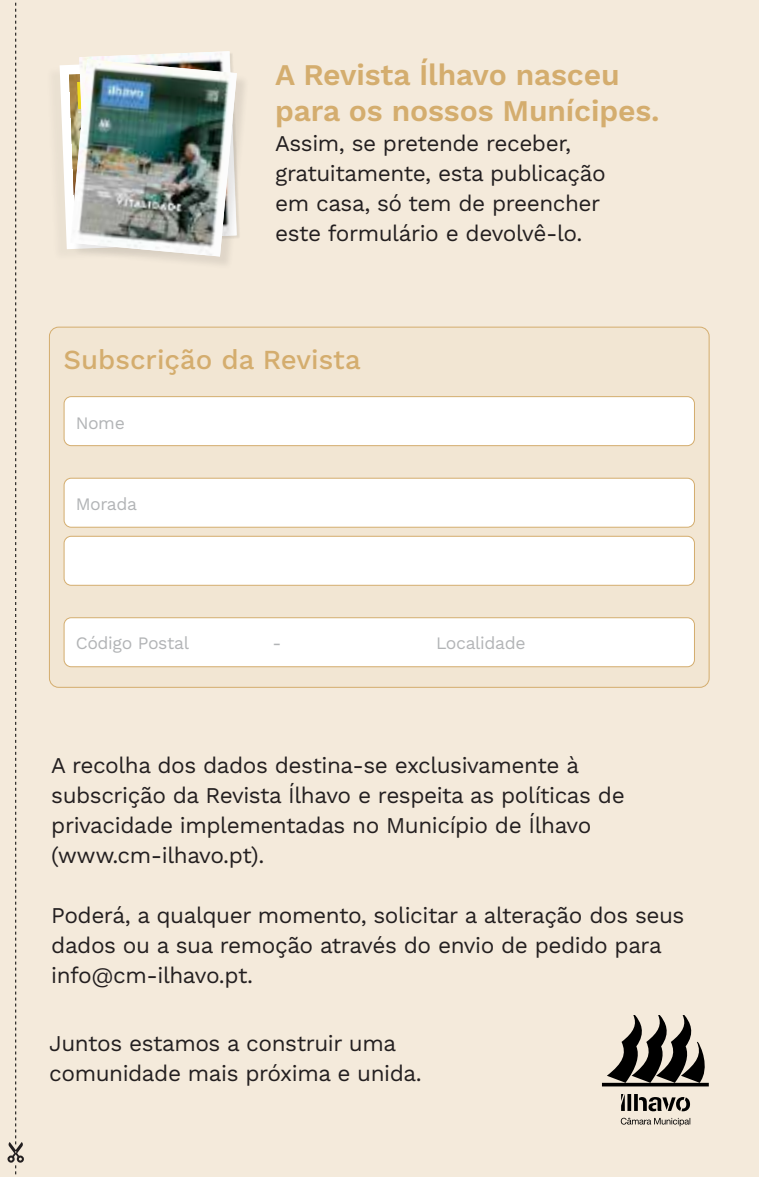
<style>
.page{position:relative;width:759px;height:1177px;background:#fff}
.page>*{position:absolute;margin:0;border:0;box-sizing:border-box;transform-origin:0 0}
.t1{font:600 30px/36px "Work Sans";letter-spacing:-.005em;color:#d4ad6e}
.t2{font:500 27.5px "Work Sans";color:#d4ad6e}
.t3{font:22.5px/30px "Work Sans";letter-spacing:-.02em;color:#231f20}
.t4{font:17.5px "Work Sans";letter-spacing:-.02em;color:#b2b4b6}
</style>
<div class="page">
<div style="left:0;top:0;width:758px;height:1176px;background:#f4eadb"></div>
<svg style="left:602px;top:1015px;width:107px;height:111px"></svg>
<div style="left:49px;top:327px;width:659px;height:360px;background:#f2e6d3;border-radius:9px"></div>
<div style="left:64px;top:396px;width:630px;height:49px;background:#fff;border-radius:7px"></div>
<div style="left:64px;top:396px;width:630px;height:50px;border:1px solid #d4ad6e;border-radius:7px"></div>
<div style="left:64px;top:478px;width:630px;height:49px;background:#fff;border-radius:7px"></div>
<div style="left:64px;top:478px;width:630px;height:49px;border:1px solid #d4ad6e;border-radius:7px"></div>
<div style="left:64px;top:536px;width:630px;height:49px;background:#fff;border-radius:7px"></div>
<div style="left:64px;top:536px;width:630px;height:49px;border:1px solid #d4ad6e;border-radius:7px"></div>
<div style="left:64px;top:617px;width:630px;height:49px;background:#fff;border-radius:7px"></div>
<div style="left:64px;top:617px;width:630px;height:50px;border:1px solid #d4ad6e;border-radius:7px"></div>
<div style="left:72px;top:61px;width:178px;height:209px;background:#231f20;opacity:.1"></div>
<svg style="left:60px;top:51px;width:172px;height:198px"></svg>
<img style="left:70px;top:59px;width:167px;height:197px">
<svg style="left:7px;top:2px;width:17px;height:1173px"></svg>
<h1 class="t1" style="left:275px;top:58px;width:386px">A Revista Ílhavo nasceu para os nossos Munícipes.</h1>
<p class="t3" style="left:275px;top:129px;width:332px">Assim, se pretende receber, gratuitamente, esta publicação em casa, só tem de preencher este formulário e devolvê-lo.</p>
<p class="t2" style="left:64px;top:344px;width:298px">Subscrição da Revista</p>
<p class="t4" style="left:76px;top:412px;width:51px">Nome</p>
<p class="t4" style="left:76px;top:493px;width:63px">Morada</p>
<p class="t4" style="left:76px;top:633px;width:115px">Código Postal</p>
<p class="t4" style="left:272px;top:633px;width:10px">-</p>
<p class="t4" style="left:436px;top:633px;width:91px">Localidade</p>
<p class="t3" style="left:51px;top:751px;width:574px">A recolha dos dados destina-se exclusivamente à subscrição da Revista Ílhavo e respeita as políticas de privacidade implementadas no Município de Ílhavo (www.cm-ilhavo.pt).</p>
<p class="t3" style="left:51px;top:901px;width:634px">Poderá, a qualquer momento, solicitar a alteração dos seus dados ou a sua remoção através do envio de pedido para info@cm-ilhavo.pt.</p>
<p class="t3" style="left:49px;top:1029px;width:374px">Juntos estamos a construir uma comunidade mais próxima e unida.</p>
</div>
